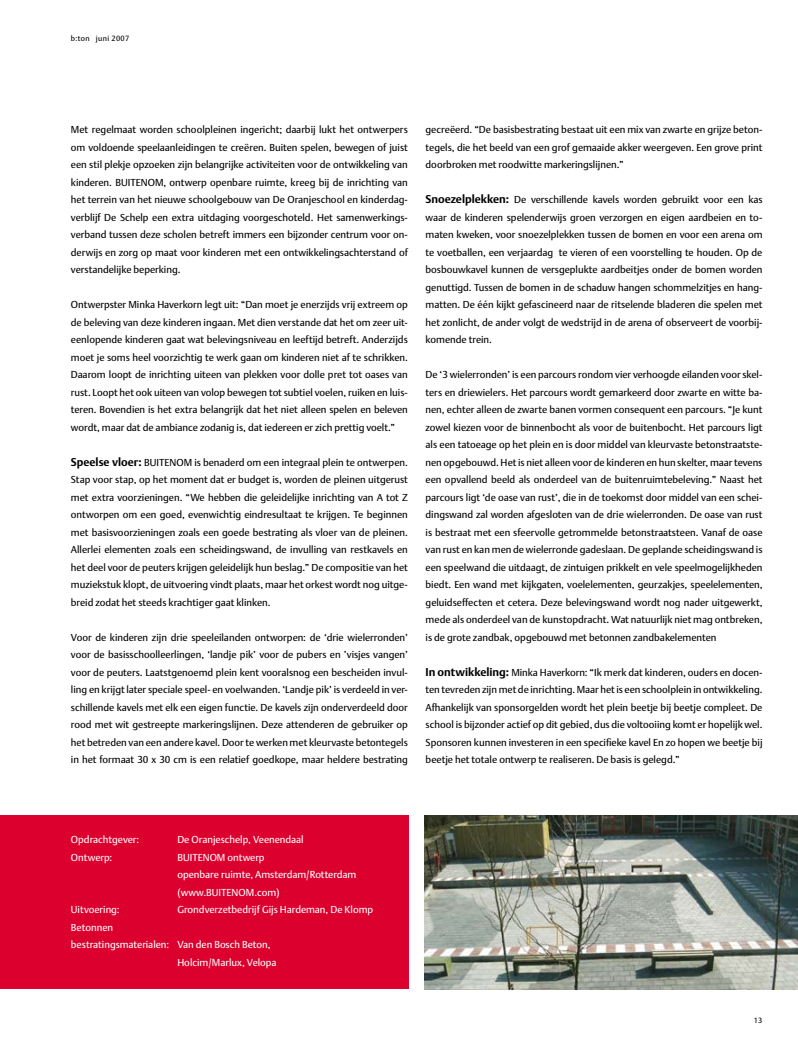
<style>
.page{position:relative;width:798px;height:1053px;background:#fff}
.page>*{position:absolute;margin:0;border:0;box-sizing:border-box;transform-origin:0 0}
.t1{font:700 11.25px "DTL Argo T";color:#000}
.t2{font:10px/17.5px "DTL Argo T";color:#000;text-align:justify}
.t3{font:10px/17.5px "DTL Argo T";color:#fff}
.t4{font:7.5px "DTL Argo T";letter-spacing:.05em;color:#000}
.s1{font-weight:400;font-size:10px}
.s2{font-weight:700;font-size:11.25px}
</style>
<div class="page">
<div style="left:0;top:815px;width:409px;height:174px;background:#dc002e"></div>
<img style="left:424px;top:815px;width:373px;height:174px">
<p class="t4" style="left:71px;top:34px;width:60px">b:ton juni 2007</p>
<p class="t2" style="left:71px;top:121px;width:338px">Met regelmaat worden schoolpleinen ingericht; daarbij lukt het ontwerpers om voldoende speelaanleidingen te creëren. Buiten spelen, bewegen of juist een stil plekje opzoeken zijn belangrijke activiteiten voor de ontwikkeling van kinderen. BUITENO</p>
<p class="t2" style="left:71px;top:173px;width:338px;text-indent:84px">M, ontwerp openbare ruimte, kreeg bij de inrichting van het terrein van het nieuwe schoolgebouw van De Oranjeschool en kinderdag&shy;verblijf De Schelp een extra uitdaging voorgeschoteld. Het samenwerkings&shy;verband tussen deze scholen betreft immers een bijzonder centrum voor on&shy;derwijs en zorg op maat voor kinderen met een ontwikkelingsachterstand of verstandelijke beperking.</p>
<p class="t2" style="left:71px;top:296px;width:338px">Ontwerpster Minka Haverkorn legt uit: “Dan moet je enerzijds vrij extreem op de beleving van deze kinderen ingaan. Met dien verstande dat het om zeer uit&shy;eenlopende kinderen gaat wat belevingsniveau en leeftijd betreft. Anderzijds moet je soms heel voorzichtig te werk gaan om kinderen niet af te schrikken.<br>Daarom loopt de inrichting uiteen van plekken voor dolle pret tot oases van rust. Loopt het ook uiteen van volop bewegen tot subtiel voelen, ruiken en luis&shy;teren. Bovendien is het extra belangrijk dat het niet alleen spelen en beleven wordt, maar dat de ambiance zodanig is, dat iedereen er zich prettig voelt.”</p>
<p class="t1" style="left:71px;top:455px;width:101px">Speelse vloer: <span class="s1">BUITENO</span></p>
<p class="t2" style="left:71px;top:453px;width:338px;text-indent:113px">M is benaderd om een integraal plein te ontwerpen.<br>Stap voor stap, op het moment dat er budget is, worden de pleinen uitgerust met extra voorzieningen. “We hebben die geleidelijke inrichting van A tot Z ontworpen om een goed, evenwichtig eindresultaat te krijgen. Te beginnen met basisvoorzieningen zoals een goede bestrating als vloer van de pleinen.<br>Allerlei elementen zoals een scheidingswand, de invulling van restkavels en het deel voor de peuters krijgen geleidelijk hun beslag.” De compositie van het muziekstuk klopt, de uitvoering vindt plaats, maar het orkest wordt nog uitge&shy;breid zodat het steeds krachtiger gaat klinken.</p>
<p class="t2" style="left:71px;top:628px;width:338px">Voor de kinderen zijn drie speeleilanden ontworpen: de ‘drie wielerronden’ voor de basisschoolleerlingen, ‘landje pik’ voor de pubers en ’visjes vangen’ voor de peuters. Laatstgenoemd plein kent vooralsnog een bescheiden invul&shy;ling en krijgt later speciale speel- en voelwanden. ‘Landje pik’ is verdeeld in ver&shy;schillende kavels met elk een eigen functie. De kavels zijn onderverdeeld door rood met wit gestreepte markeringslijnen. Deze attenderen de gebruiker op het betreden van een andere kavel. Door te werken met kleurvaste betontegels in het formaat 30 x 30 cm is een relatief goedkope, maar heldere bestrating</p>
<p class="t2" style="left:425px;top:121px;width:338px">gecreëerd. “De basisbestrating bestaat uit een mix van zwarte en grijze beton&shy;tegels, die het beeld van een grof gemaaide akker weergeven. Een grove print doorbroken met roodwitte markeringslijnen.”</p>
<p class="t2" style="left:425px;top:191px;width:338px"><span class="s2">Snoezelplekken:</span> De verschillende kavels worden gebruikt voor een kas waar de kinderen spelenderwijs groen verzorgen en eigen aardbeien en to&shy;maten kweken, voor snoezelplekken tussen de bomen en voor een arena om te voetballen, een verjaardag te vieren of een voorstelling te houden. Op de bosbouwkavel kunnen de versgeplukte aardbeitjes onder de bomen worden genuttigd. Tussen de bomen in de schaduw hangen schommelzitjes en hang&shy;matten. De één kijkt gefascineerd naar de ritselende bladeren die spelen met het zonlicht, de ander volgt de wedstrijd in de arena of observeert de voorbij&shy;komende trein.</p>
<p class="t2" style="left:425px;top:366px;width:338px">De ‘3 wielerronden’ is een parcours rondom vier verhoogde eilanden voor skel&shy;ters en driewielers. Het parcours wordt gemarkeerd door zwarte en witte ba&shy;nen, echter alleen de zwarte banen vormen consequent een parcours. “Je kunt zowel kiezen voor de binnenbocht als voor de buitenbocht. Het parcours ligt als een tatoeage op het plein en is door middel van kleurvaste betonstraatste&shy;nen opgebouwd. Het is niet alleen voor de kinderen en hun skelter, maar tevens een opvallend beeld als onderdeel van de buitenruimtebeleving.” Naast het parcours ligt ‘de oase van rust’, die in de toekomst door middel van een schei&shy;dingswand zal worden afgesloten van de drie wielerronden. De oase van rust is bestraat met een sfeervolle getrommelde betonstraatsteen. Vanaf de oase van rust en kan men de wielerronde gadeslaan. De geplande scheidingswand is een speelwand die uitdaagt, de zintuigen prikkelt en vele speelmogelijkheden biedt. Een wand met kijkgaten, voelelementen, geurzakjes, speelelementen, geluidseffecten et cetera. Deze belevingswand wordt nog nader uitgewerkt, mede als onderdeel van de kunstopdracht. Wat natuurlijk niet mag ontbreken, is de grote zandbak, opgebouwd met betonnen zandbakelementen</p>
<p class="t2" style="left:425px;top:663px;width:338px"><span class="s2">In ontwikkeling:</span> Minka Haverkorn: “Ik merk dat kinderen, ouders en docen&shy;ten tevreden zijn met de inrichting. Maar het is een schoolplein in ontwikkeling.<br>Afhankelijk van sponsorgelden wordt het plein beetje bij beetje compleet. De school is bijzonder actief op dit gebied, dus die voltooiing komt er hopelijk wel.<br>Sponsoren kunnen investeren in een specifieke kavel En zo hopen we beetje bij beetje het totale ontwerp te realiseren. De basis is gelegd.”</p>
<p class="t3" style="left:71px;top:830px;width:93px">Opdrachtgever: D</p>
<p class="t3" style="left:184px;top:830px;width:121px">e Oranjeschelp, Veenendaal</p>
<p class="t3" style="left:71px;top:848px;width:43px">Ontwerp:</p>
<p class="t3" style="left:177px;top:848px;width:28px">BUITENO</p>
<p class="t3" style="left:177px;top:848px;width:180px;text-indent:40px">M ontwerp<br>openbare ruimte, Amsterdam/Rotterdam (www.BUITENO</p>
<p class="t3" style="left:246px;top:883px;width:35px">M.com)</p>
<p class="t3" style="left:71px;top:900px;width:50px">Uitvoering:</p>
<p class="t3" style="left:177px;top:900px;width:197px">G rondverzetbedrijf Gijs Hardeman, De Klomp</p>
<p class="t3" style="left:71px;top:918px;width:44px">Betonnen</p>
<p class="t3" style="left:71px;top:935px;width:201px">bestratingsmaterialen: Van den Bosch Beton,</p>
<p class="t3" style="left:177px;top:953px;width:101px">Holcim/Marlux, Velopa</p>
<p class="t4" style="left:753px;top:1016px;width:10px">13</p>
</div>
